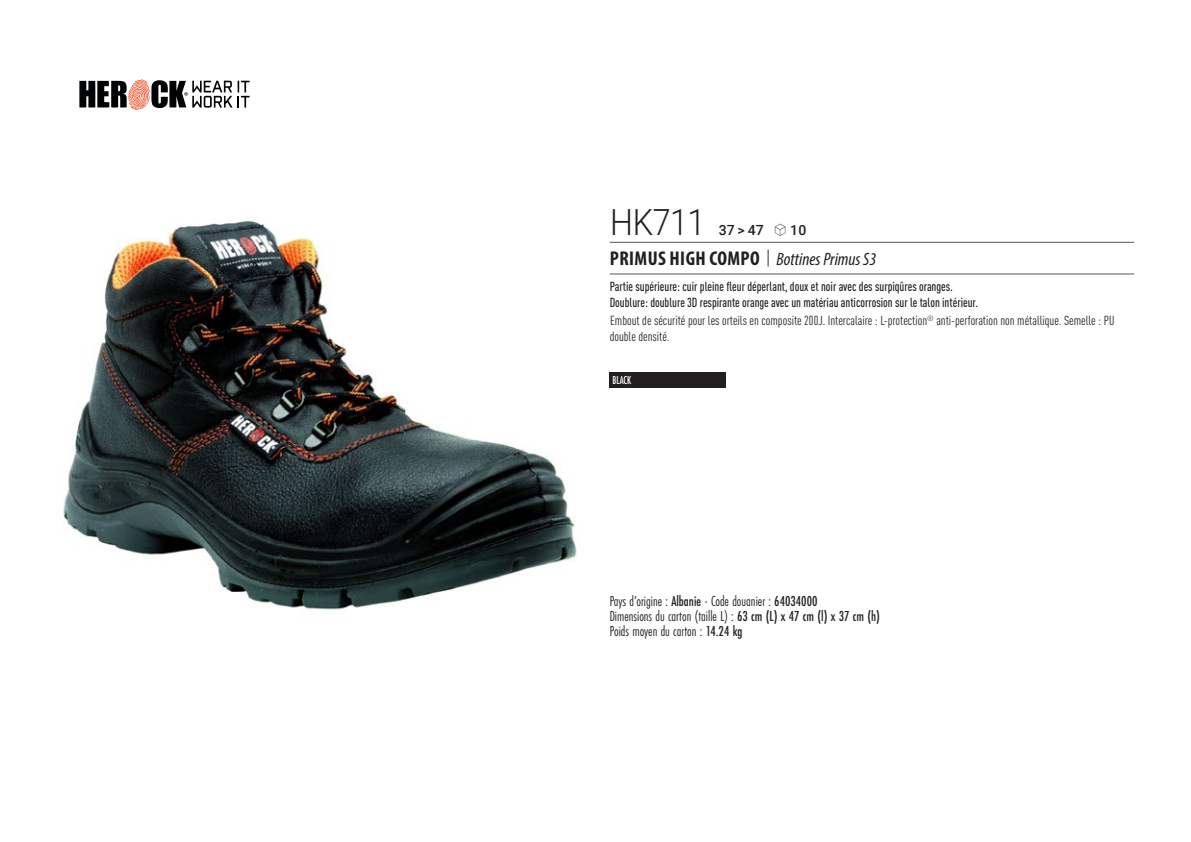
<style>
.page{position:relative;width:1191px;height:842px;background:#fff}
.page>*{position:absolute;margin:0;border:0;box-sizing:border-box;transform-origin:0 0}
.t1{font:300 36px "Roboto";letter-spacing:-.015em;color:#231f20;scale:.9 1}
.t2{font:italic 18px "Myriad Variable Concept";color:#231f20}
.t3{font:15px "Futura PT Cond";color:#231f20;scale:.95 1}
.t4{font:500 14px "Roboto";color:#231f20}
.grammage_2020{font:500 condensed 13px/16px "DIN Pro";color:#231f20;scale:.95 1}
.t5{font:condensed 13px/16px "DIN Pro";color:#231f20}
.Coloris_nuancier_bla{font:500 12px "Futura PT Cond";letter-spacing:-.01em;color:#fff;scale:.9 1}
.s1{font-family:"Linotype Shapeshifter";font-weight:400;font-size:16px}
.s2{font-family:"Myriad Pro";font-weight:700;font-style:normal;font-stretch:condensed;font-size:20px}
.s3{font-family:"Roboto Condensed";font-weight:300;font-style:normal;font-size:20px}
.s4{font-weight:500}
</style>
<div class="page">
<img style="left:63px;top:80px;width:514px;height:530px">
<svg style="left:238px;top:81px;width:11px;height:27px"></svg>
<svg style="left:79px;top:79px;width:153px;height:31px"></svg>
<div style="left:609px;top:372px;width:117px;height:16px;background:#231f20"></div>
<hr style="left:609px;top:242px;width:525px;height:1px;background:#57585a">
<hr style="left:609px;top:274px;width:525px;height:1px;background:#57585a">
<p class="t1" style="left:610px;top:197px;width:107px">HK711</p>
<p class="t4" style="left:718px;top:220px;width:89px">37 &gt; 47 <span class="s1">S</span> 10</p>
<p class="t2" style="left:610px;top:249px;width:268px"><span class="s2">PRIMUS HIGH COMPO</span> <span class="s3">|</span> Bottines Primus S3</p>
<p class="grammage_2020" style="left:609px;top:277px;width:389px">Partie supérieure: cuir pleine fleur déperlant, doux et noir avec des surpiqûres oranges.<br>Doublure: doublure 3D respirante orange avec un matériau anticorrosion sur le talon intérieur.</p>
<p class="t5" style="left:609px;top:312px;width:506px">Embout de sécurité pour les orteils en composite 200J. Intercalaire : L-protection<sup>®</sup> anti-perforation non métallique. Semelle : PU double densité.</p>
<p class="Coloris_nuancier_bla" style="left:612px;top:373px;width:22px">BLACK</p>
<p class="t3" style="left:609px;top:592px;width:220px">Pays d’origine : <span class="s4">Albanie</span> - Code douanier : <span class="s4">64034000</span></p>
<p class="t3" style="left:609px;top:607px;width:286px">Dimensions du carton (taille L) : <span class="s4">63 cm (L) x 47 cm (l) x 37 cm (h)</span></p>
<p class="t3" style="left:609px;top:622px;width:141px">Poids moyen du carton : <span class="s4">14.24 kg</span></p>
</div>
